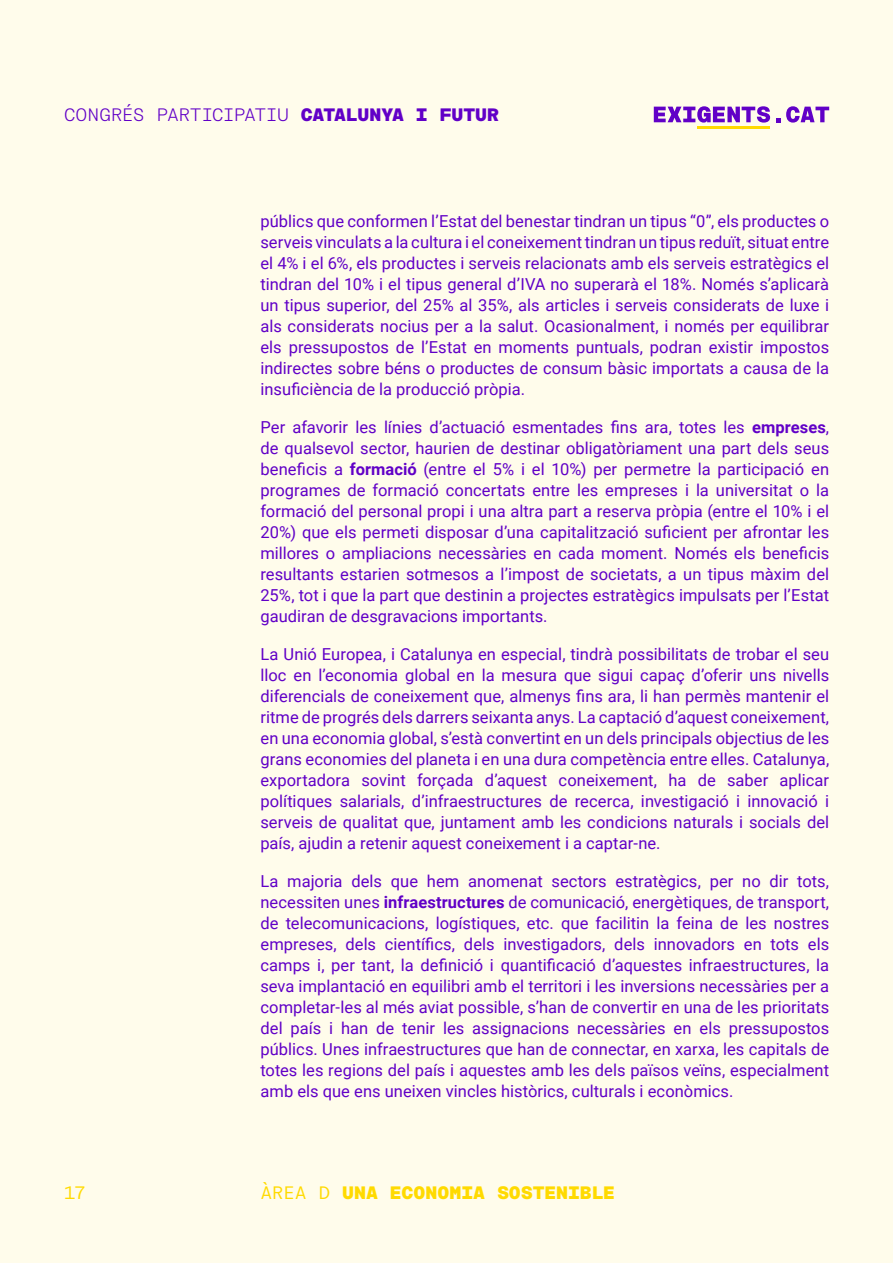
<style>
.page{position:relative;width:893px;height:1263px;background:#fffceb}
.page>*{position:absolute;margin:0;border:0;box-sizing:border-box;transform-origin:0 0}
.t1{font:300 18px "Rational TW Display";letter-spacing:-.035em;color:#6100c7}
.t2{font:800 18px "Rational TW Display";color:#ffda00}
.t3{font:18px "Rational TW Display";color:#ffda00}
.t4{font:16.5px/21px "Roboto";color:#6100c7;text-align:justify}
.s1{font-weight:800}
.s2{font-weight:700}
.s3{font-weight:400}
</style>
<div class="page">
<svg style="left:654px;top:106px;width:116px;height:17px"></svg>
<svg style="left:776px;top:118px;width:4px;height:4px"></svg>
<svg style="left:786px;top:106px;width:43px;height:17px"></svg>
<hr style="left:697px;top:126px;width:73px;height:3px;background:#ffda00">
<p class="t1" style="left:64px;top:104px;width:437px">CONGRÉS PARTICIPATIU <span class="s1">CATALUNYA I FUTUR</span></p>
<p class="t4" style="left:260px;top:210px;width:570px">públics que conformen l’Estat del benestar tindran un tipus “0”, els productes o serveis vinculats a la cultura i el coneixement tindran un tipus reduït, situat entre el 4% i el 6%, els productes i serveis relacionats amb els serveis estratègics el tindran del 10% i el tipus general d’IVA no superarà el 18%. Només s’aplicarà un tipus superior, del 25% al 35%, als articles i serveis considerats de luxe i als considerats nocius per a la salut. Ocasionalment, i només per equilibrar els pressupostos de l’Estat en moments puntuals, podran existir impostos indirectes sobre béns o productes de consum bàsic importats a causa de la insuficiència de la producció pròpia.</p>
<p class="t4" style="left:260px;top:416px;width:570px">Per afavorir les línies d’actuació esmentades fins ara, totes les <span class="s2">empreses</span>, de qualsevol sector, haurien de destinar obligatòriament una part dels seus beneficis a <span class="s2">formació</span> (entre el 5% i el 10%) per permetre la participació en programes de formació concertats entre les empreses i la universitat o la formació del personal propi i una altra part a reserva pròpia (entre el 10% i el 20%) que els permeti disposar d’una capitalització suficient per afrontar les millores o ampliacions necessàries en cada moment. Només els beneficis resultants estarien sotmesos a l’impost de societats, a un tipus màxim del 25%, tot i que la part que destinin a projectes estratègics impulsats per l’Estat gaudiran de desgravacions importants.</p>
<p class="t4" style="left:260px;top:643px;width:570px">La Unió Europea, i Catalunya en especial, tindrà possibilitats de trobar el seu lloc en l’economia global en la mesura que sigui capaç d’oferir uns nivells diferencials de coneixement que, almenys fins ara, li han permès mantenir el ritme de progrés dels darrers seixanta anys. La captació d’aquest coneixement, en una economia global, s’està convertint en un dels principals objectius de les grans economies del planeta i en una dura competència entre elles. Catalunya, exportadora sovint forçada d’aquest coneixement, ha de saber aplicar polítiques salarials, d’infraestructures de recerca, investigació i innovació i serveis de qualitat que, juntament amb les condicions naturals i socials del país, ajudin a retenir aquest coneixement i a captar-ne.</p>
<p class="t4" style="left:260px;top:870px;width:570px">La majoria dels que hem anomenat sectors estratègics, per no dir tots, necessiten unes <span class="s2">infraestructures</span> de comunicació, energètiques, de transport, de telecomunicacions, logístiques, etc. que facilitin la feina de les nostres empreses, dels científics, dels investigadors, dels innovadors en tots els camps i, per tant, la definició i quantificació d’aquestes infraestructures, la seva implantació en equilibri amb el territori i les inversions necessàries per a completar-les al més aviat possible, s’han de convertir en una de les prioritats del país i han de tenir les assignacions necessàries en els pressupostos públics. Unes infraestructures que han de connectar, en xarxa, les capitals de totes les regions del país i aquestes amb les dels països veïns, especialment amb els que ens uneixen vincles històrics, culturals i econòmics.</p>
<p class="t3" style="left:64px;top:1182px;width:24px">17</p>
<p class="t2" style="left:260px;top:1182px;width:356px"><span class="s3">ÀREA D</span> UNA ECONOMIA SOSTENIBLE</p>
</div>
